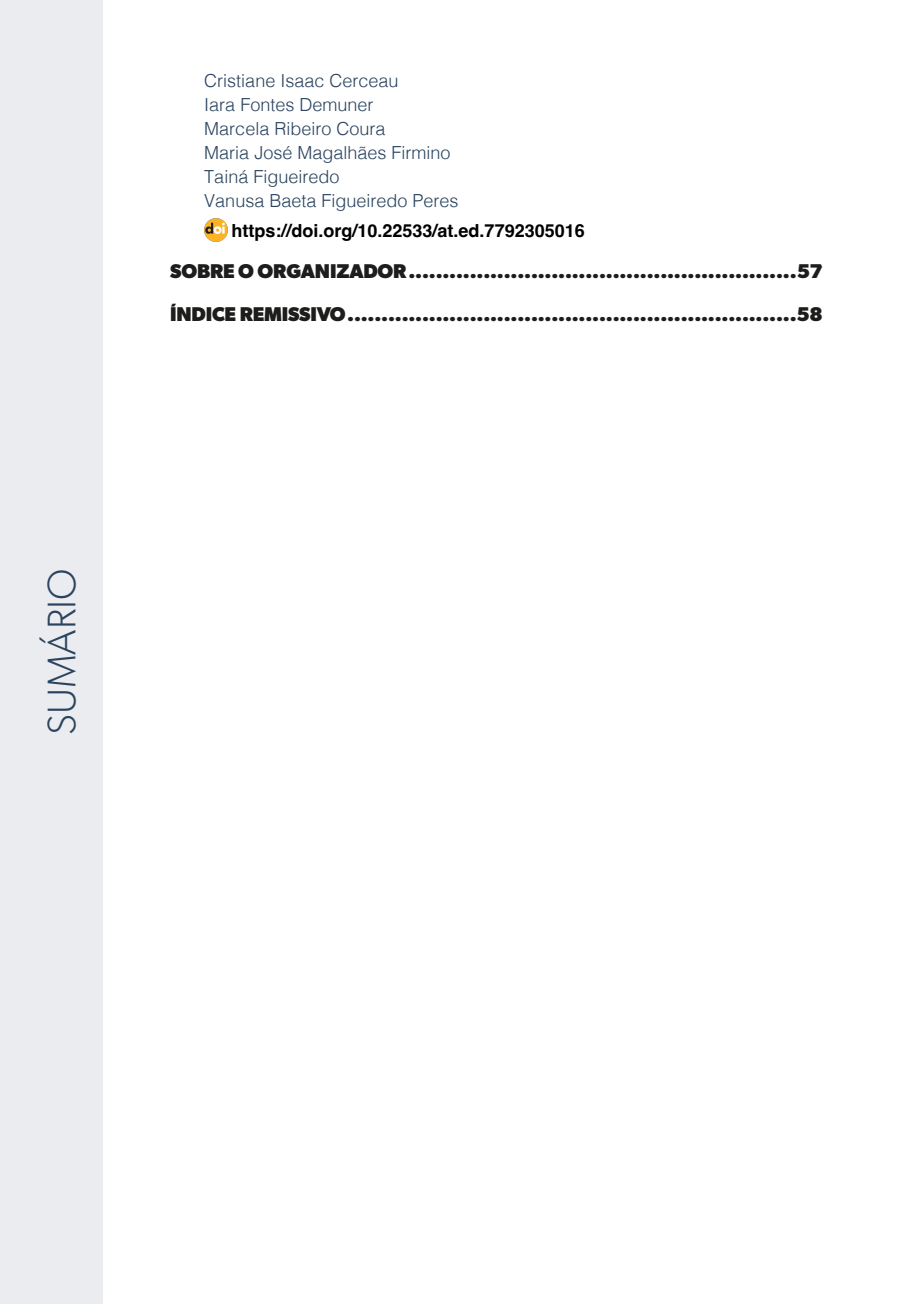
<style>
.page{position:relative;width:908px;height:1304px;background:#fff}
.page>*{position:absolute;margin:0;border:0;box-sizing:border-box;transform-origin:0 0}
.t1{font:300 40px "Gibson";color:#2a435e}
.t2{font:700 20px/43px "Gibson";letter-spacing:-.01em;color:#1d1d1b}
.t3{font:300 18px/24px "Helvetica";color:#2a435e}
.t4{font:700 18px "Helvetica";color:#000}
</style>
<div class="page">
<div style="left:0;top:0;width:103px;height:1304px;background:#eaecef"></div>
<img style="left:204px;top:218px;width:23px;height:23px">
<p class="t3" style="left:204px;top:67px;width:256px">Cristiane Isaac Cerceau<br>Iara Fontes Demuner<br>Marcela Ribeiro Coura<br>Maria José Magalhães Firmino<br>Tainá Figueiredo<br>Vanusa Baeta Figueiredo Peres</p>
<p class="t4" style="left:231px;top:220px;width:355px">https://doi.org/10.22533/at.ed.7792305016</p>
<p class="t2" style="left:170px;top:249px;width:653px">SOBRE O ORGANIZADOR.........................................................57<br>ÍNDICE REMISSIVO..................................................................58</p>
<h1 class="t1" style="left:37px;top:735px;width:167px;rotate:-90deg">SUMÁRIO</h1>
</div>
